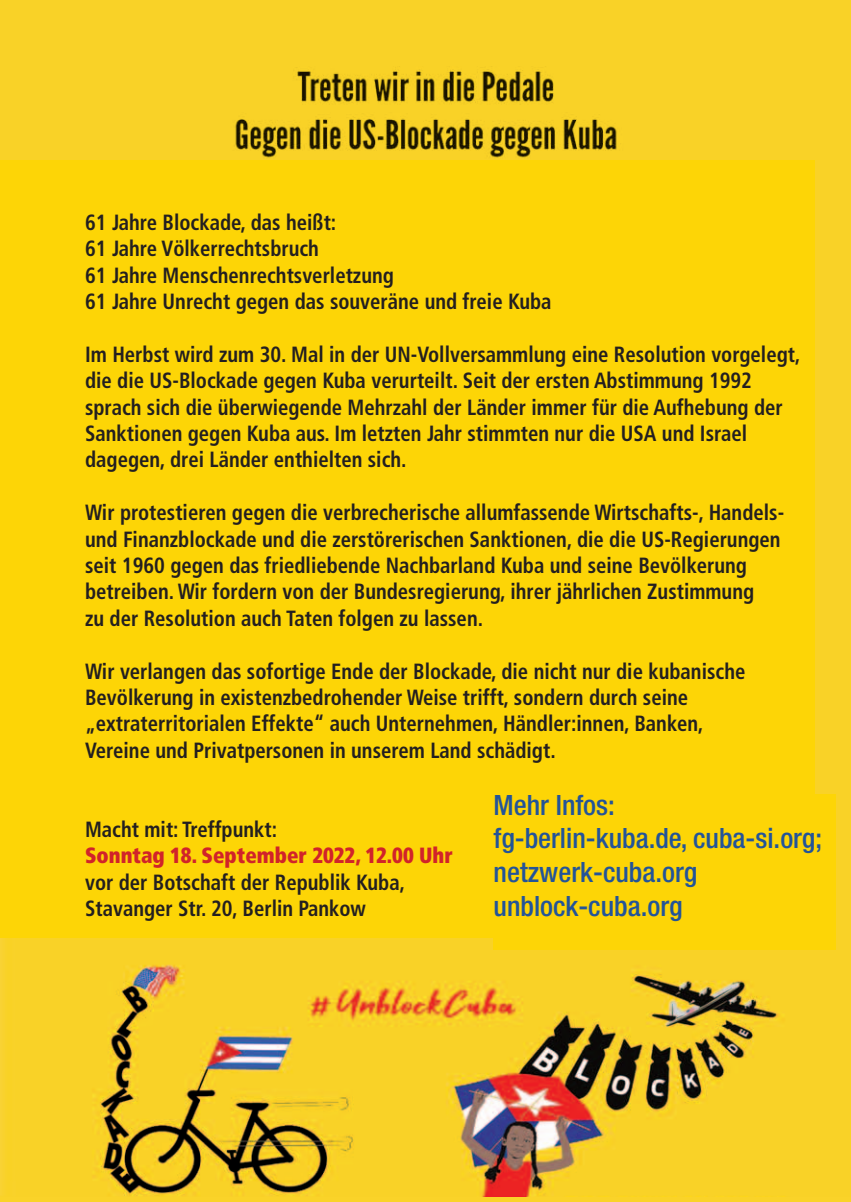
<style>
.page{position:relative;width:851px;height:1202px;background:#fff}
.page>*{position:absolute;margin:0;border:0;box-sizing:border-box;transform-origin:0 0}
.t1{font:500 condensed 28px/33.6px "Helvetica Neue LT Std";color:#235499}
.t2{font:700 condensed 22px/26.4px "Frutiger";color:#231f20;scale:.94 1}
.t3{font:900 condensed 22px "Frutiger";color:#d1232a;scale:.94 1}
</style>
<div class="page">
<div style="left:0;top:1196px;width:850px;height:6px;background:#fad329"></div>
<img style="left:0;top:0;width:850px;height:1196px">
<div style="left:0;top:160px;width:814px;height:778px;background:#fdd506"></div>
<div style="left:493px;top:795px;width:342px;height:155px;background:#fdd506"></div>
<p class="t2" style="left:85px;top:209px;width:497px">61 Jahre Blockade, das heißt:<br>61 Jahre Völkerrechtsbruch<br>61 Jahre Menschenrechtsverletzung<br>61 Jahre Unrecht gegen das souveräne und freie Kuba</p>
<p class="t2" style="left:85px;top:341px;width:762px">Im Herbst wird zum 30. Mal in der UN-Vollversammlung eine Resolution vorgelegt, die die US-Blockade gegen Kuba verurteilt. Seit der ersten Abstimmung 1992 sprach sich die überwiegende Mehrzahl der Länder immer für die Aufhebung der Sanktionen gegen Kuba aus. Im letzten Jahr stimmten nur die USA und Israel dagegen, drei Länder enthielten sich.</p>
<p class="t2" style="left:85px;top:499px;width:745px">Wir protestieren gegen die verbrecherische allumfassende Wirtschafts-, Handels&shy;und Finanzblockade und die zerstörerischen Sanktionen, die die US-Regierungen seit 1960 gegen das friedliebende Nachbarland Kuba und seine Bevölkerung betreiben. Wir fordern von der Bundesregierung, ihrer jährlichen Zustimmung<br>zu der Resolution auch Taten folgen zu lassen.</p>
<p class="t2" style="left:85px;top:658px;width:703px">Wir verlangen das sofortige Ende der Blockade, die nicht nur die kubanische Bevölkerung in existenzbedrohender Weise trifft, sondern durch seine „extraterritorialen Effekte“ auch Unternehmen, Händler:innen, Banken, Vereine und Privatpersonen in unserem Land schädigt.</p>
<p class="t2" style="left:85px;top:816px;width:206px">Macht mit: Treffpunkt:</p>
<p class="t3" style="left:85px;top:842px;width:392px">Sonntag 18. September 2022, 12.00 Uhr</p>
<p class="t2" style="left:85px;top:869px;width:342px">vor der Botschaft der Republik Kuba,<br>Stavanger Str. 20, Berlin Pankow</p>
<p class="t1" style="left:493px;top:788px;width:330px">Mehr Infos:<br>fg-berlin-kuba.de, cuba-si.org; netzwerk-cuba.org unblock-cuba.org</p>
</div>
